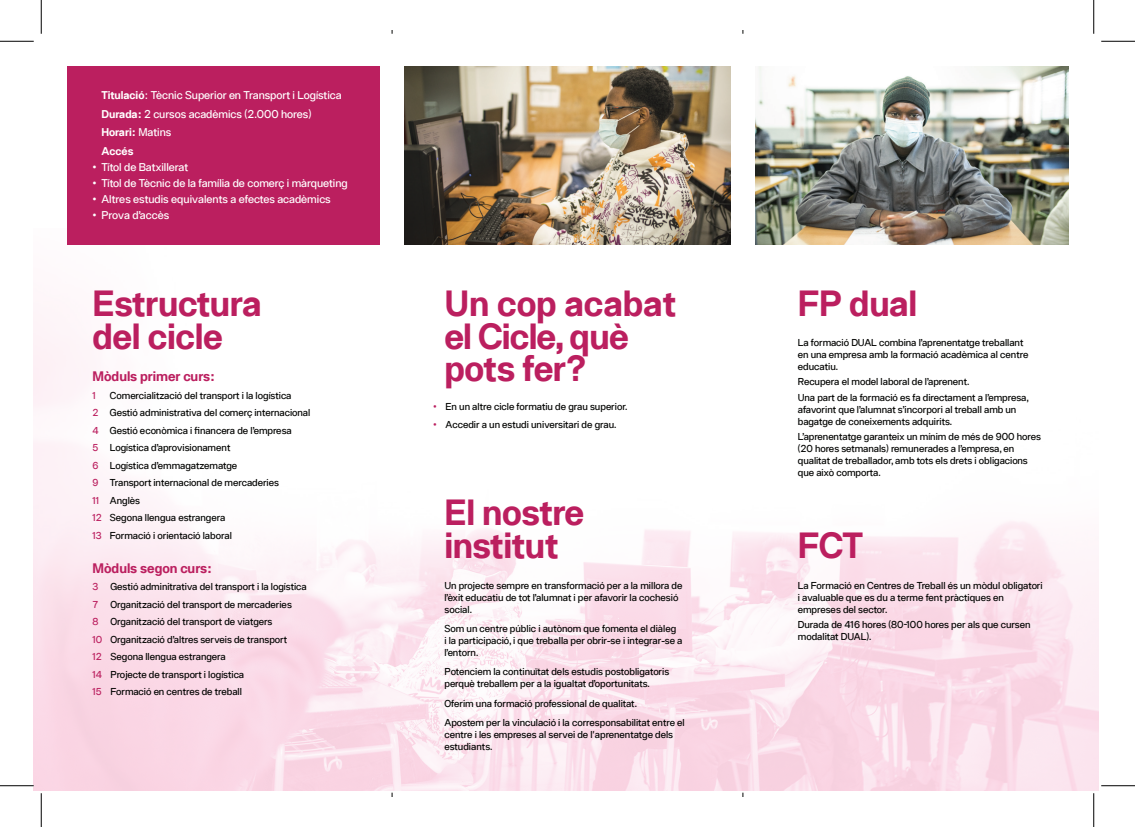
<style>
.page{position:relative;width:1135px;height:827px;background:#fff}
.page>*{position:absolute;margin:0;border:0;box-sizing:border-box;transform-origin:0 0}
.t1{font:700 36.25px/32.5px "Halenoir Compact";letter-spacing:-.01em;color:#bb1f5f}
.t2{font:700 13.75px "Halenoir Compact";color:#bb1f5f}
.t3{font:500 11.25px/18.5px "Halenoir Compact";color:#fff}
.t4{font:500 10px/11.9px "Halenoir Compact";color:#040503}
.t5{font:500 10px "Halenoir Compact";color:#bb1f5f}
.s1{font-weight:700}
.s2{color:#bb1f5f}
</style>
<div class="page">
<img style="left:33px;top:229px;width:1065px;height:561px">
<img style="left:405px;top:66px;width:325px;height:178px">
<svg style="left:392px;top:229px;width:1px;height:567px"></svg>
<img style="left:755px;top:66px;width:314px;height:178px">
<div style="left:67px;top:66px;width:313px;height:178px;background:#bb1f5f"></div>
<hr style="left:0;top:41px;width:34px;height:1px;background:#000">
<hr style="left:1101px;top:41px;width:34px;height:1px;background:#000">
<hr style="left:0;top:785px;width:34px;height:1px;background:#000">
<hr style="left:1101px;top:785px;width:34px;height:1px;background:#000">
<hr style="left:41px;top:0;width:1px;height:34px;background:#000">
<hr style="left:41px;top:793px;width:1px;height:34px;background:#000">
<hr style="left:1093px;top:0;width:1px;height:34px;background:#000">
<hr style="left:1093px;top:793px;width:1px;height:34px;background:#000">
<p class="t3" style="left:102px;top:86px;width:242px"><span class="s1">Titulació</span>: Tècnic Superior en Transport i Logística<br><span class="s1">Durada:</span> 2 cursos acadèmics (2.000 hores)<br><span class="s1">Horari:</span> Matins<br><span class="s1">Accés</span></p>
<p class="t3" style="left:93px;top:157px;width:97px">• Títol de Batxillerat</p>
<p class="t3" style="left:93px;top:173px;width:257px">• Títol de Tècnic de la família de comerç i màrqueting</p>
<p class="t3" style="left:93px;top:189px;width:240px">• Altres estudis equivalents a efectes acadèmics</p>
<p class="t3" style="left:93px;top:205px;width:78px">• Prova d’accès</p>
<h1 class="t1" style="left:93px;top:286px;width:171px">Estructura del cicle</h1>
<h2 class="t2" style="left:93px;top:368px;width:124px">Mòduls primer curs:</h2>
<p class="t5" style="left:93px;top:389px;width:5px">1</p>
<p class="t4" style="left:93px;top:386px;width:219px;line-height:17.5px;text-indent:17px">Comercialització del transport i la logística<br><span class="s2">2</span> Gestió administrativa del comerç internacional <span class="s2">4</span> Gestió econòmica i financera de l’empresa<br><span class="s2">5</span> Logística d’aprovisionament<br><span class="s2">6</span> Logística d’emmagatzematge<br><span class="s2">9</span> Transport internacional de mercaderies<br><span class="s2">11</span> Anglès<br><span class="s2">12</span> Segona llengua estrangera<br><span class="s2">13</span> Formació i orientació laboral</p>
<h2 class="t2" style="left:93px;top:559px;width:121px">Mòduls segon curs:</h2>
<p class="t4" style="left:93px;top:577px;width:216px;line-height:17.5px"><span class="s2">3</span> Gestió adminitrativa del transport i la logística <span class="s2">7</span> Organització del transport de mercaderies<br><span class="s2">8</span> Organització del transport de viatgers<br><span class="s2">10</span> Organització d’altres serveis de transport<br><span class="s2">12</span> Segona llengua estrangera<br><span class="s2">14</span> Projecte de transport i logística<br><span class="s2">15</span> Formació en centres de treball</p>
<h1 class="t1" style="left:444px;top:286px;width:233px">Un cop acabat el Cicle, què pots fer?</h1>
<p class="t4" style="left:433px;top:400px;width:196px"><span class="s2">•</span> En un altre cicle formatiu de grau superior.</p>
<p class="t4" style="left:433px;top:418px;width:185px"><span class="s2">•</span> Accedir a un estudi universitari de grau.</p>
<h1 class="t1" style="left:444px;top:495px;width:141px">El nostre institut</h1>
<p class="t4" style="left:444px;top:579px;width:240px">Un projecte sempre en transformació per a la millora de l’èxit educatiu de tot l’alumnat i per afavorir la cochesió social.</p>
<p class="t4" style="left:444px;top:622px;width:240px">Som un centre públic i autònom que fomenta el diàleg<br>i la participació, i que treballa per obrire-se i integrare-se a l’entorn.</p>
<p class="t4" style="left:444px;top:665px;width:226px">Potenciem la continuïtat dels estudis postobligatoris perquè treballem per a la igualtat d’oportunitats.</p>
<p class="t4" style="left:444px;top:693px;width:242px;line-height:19.4px">Oferim una formació professional de qualitat.<br>Apostem per la vinculació i la corresponsabilitat entre el</p>
<p class="t4" style="left:444px;top:728px;width:230px">centre i les empreses al servei de l'aprenentatge dels estudiants.</p>
<h1 class="t1" style="left:798px;top:286px;width:121px">FP dual</h1>
<p class="t4" style="left:798px;top:336px;width:232px">La formació DUAL combina l’aprenentatge treballant en una empresa amb la formació acadèmica al centre educatiu.</p>
<p class="t4" style="left:798px;top:374px;width:233px;line-height:15.6px">Recupera el model laboral de l’aprenent.<br>Una part de la formació es fa directament a l’empresa,</p>
<p class="t4" style="left:798px;top:403px;width:220px">afavorint que l’alumnat s’incorpori al treball amb un bagatge de coneixements adquirits.</p>
<p class="t4" style="left:798px;top:431px;width:245px">L’aprenentatge garanteix un mínim de més de 900 hores (20 hores setmanals) remunerades a l’empresa, en qualitat de treballador, amb tots els drets i obligacions que això comporta.</p>
<h1 class="t1" style="left:798px;top:527px;width:67px">FCT</h1>
<p class="t4" style="left:798px;top:579px;width:246px">La Formació en Centres de Treball és un mòdul obligatori i avaluable que es du a terme fent pràctiques en empreses del sector.</p>
<p class="t4" style="left:798px;top:619px;width:234px">Durada de 416 hores (80-100 hores per als que cursen modalitat DUAL).</p>
</div>
